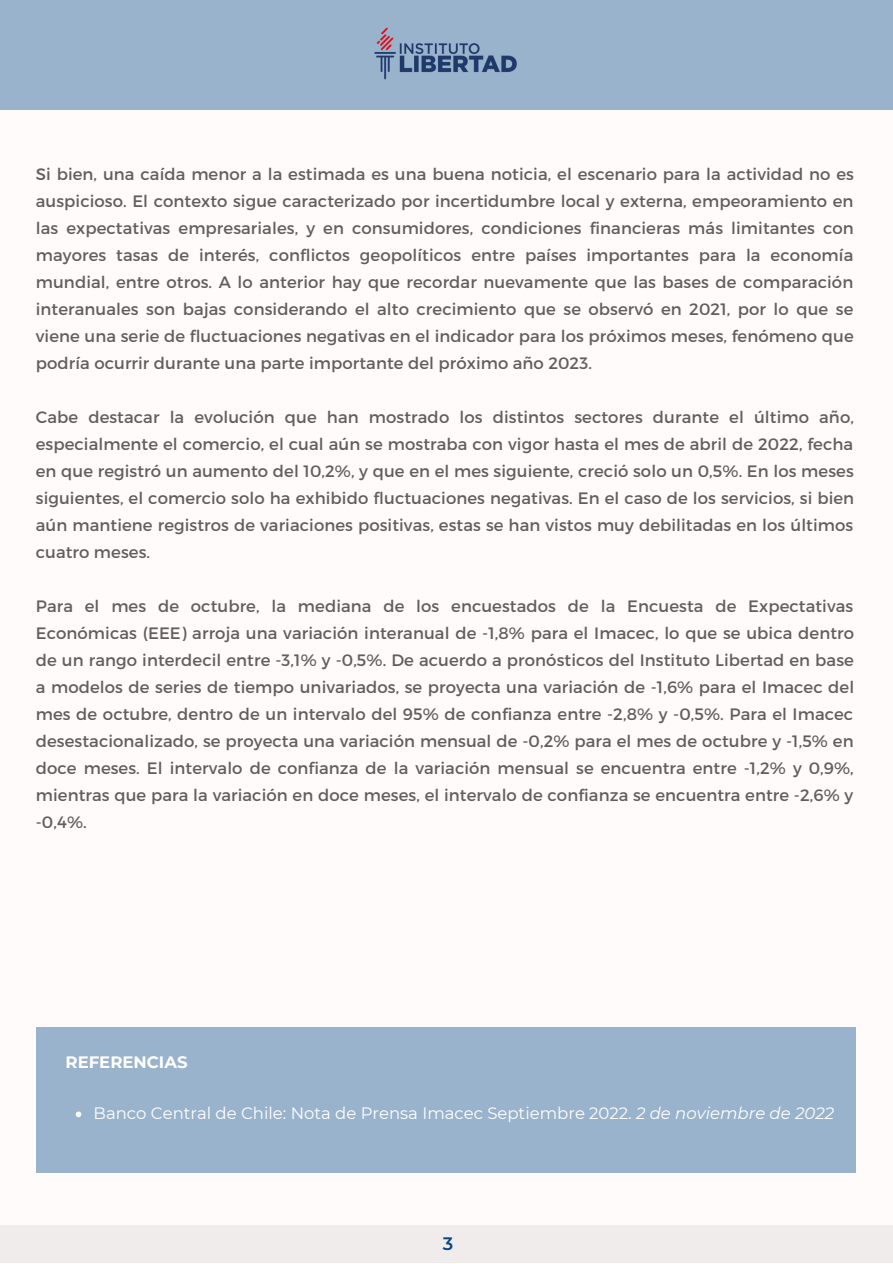
<style>
.page{position:relative;width:893px;height:1264px;background:#fff}
.page>*{position:absolute;margin:0;border:0;box-sizing:border-box;transform-origin:0 0}
.t1{font:600 18px "Montserrat";color:#0b4682}
.t2{font:16.5px/27px "Montserrat";letter-spacing:.005em;color:#625e5d;text-align:justify}
.t3{font:16.5px "Montserrat";color:#fff}
.t4{font:700 16.5px "Montserrat";color:#fff}
.s1{font-style:italic}
</style>
<div class="page">
<div style="left:0;top:0;width:892px;height:1262px;background:#fffbfa"></div>
<div style="left:0;top:0;width:892px;height:109px;background:#9ab3cc"></div>
<img style="left:374px;top:27px;width:143px;height:53px">
<div style="left:0;top:1225px;width:892px;height:37px;background:#f0eceb"></div>
<div style="left:37px;top:1027px;width:819px;height:145px;background:#9ab3cc"></div>
<svg style="left:76px;top:1111px;width:5px;height:6px"></svg>
<p class="t2" style="left:36px;top:160px;width:819px">Si bien, una caída menor a la estimada es una buena noticia, el escenario para la actividad no es auspicioso. El contexto sigue caracterizado por incertidumbre local y externa, empeoramiento en las expectativas empresariales, y en consumidores, condiciones financieras más limitantes con mayores tasas de interés, conflictos geopolíticos entre países importantes para la economía mundial, entre otros. A lo anterior hay que recordar nuevamente que las bases de comparación interanuales son bajas considerando el alto crecimiento que se observó en 2021, por lo que se viene una serie de fluctuaciones negativas en el indicador para los próximos meses, fenómeno que podría ocurrir durante una parte importante del próximo año 2023.</p>
<p class="t2" style="left:36px;top:403px;width:819px">Cabe destacar la evolución que han mostrado los distintos sectores durante el último año, especialmente el comercio, el cual aún se mostraba con vigor hasta el mes de abril de 2022, fecha en que registró un aumento del 10,2%, y que en el mes siguiente, creció solo un 0,5%. En los meses siguientes, el comercio solo ha exhibido fluctuaciones negativas. En el caso de los servicios, si bien aún mantiene registros de variaciones positivas, estas se han vistos muy debilitadas en los últimos cuatro meses.</p>
<p class="t2" style="left:36px;top:592px;width:819px">Para el mes de octubre, la mediana de los encuestados de la Encuesta de Expectativas Económicas (EEE) arroja una variación interanual de -1,8% para el Imacec, lo que se ubica dentro de un rango interdecil entre -3,1% y -0,5%. De acuerdo a pronósticos del Instituto Libertad en base a modelos de series de tiempo univariados, se proyecta una variación de -1,6% para el Imacec del mes de octubre, dentro de un intervalo del 95% de confianza entre -2,8% y -0,5%. Para el Imacec desestacionalizado, se proyecta una variación mensual de -0,2% para el mes de octubre y -1,5% en doce meses. El intervalo de confianza de la variación mensual se encuentra entre -1,2% y 0,9%, mientras que para la variación en doce meses, el intervalo de confianza se encuentra entre -2,6% y -0,4%.</p>
<p class="t4" style="left:66px;top:1051px;width:123px">REFERENCIAS</p>
<p class="t3" style="left:94px;top:1103px;width:741px">Banco Central de Chile: Nota de Prensa Imacec Septiembre 2022. <span class="s1">2 de noviembre de 2022</span></p>
<p class="t1" style="left:443px;top:1232px;width:12px">3</p>
</div>
